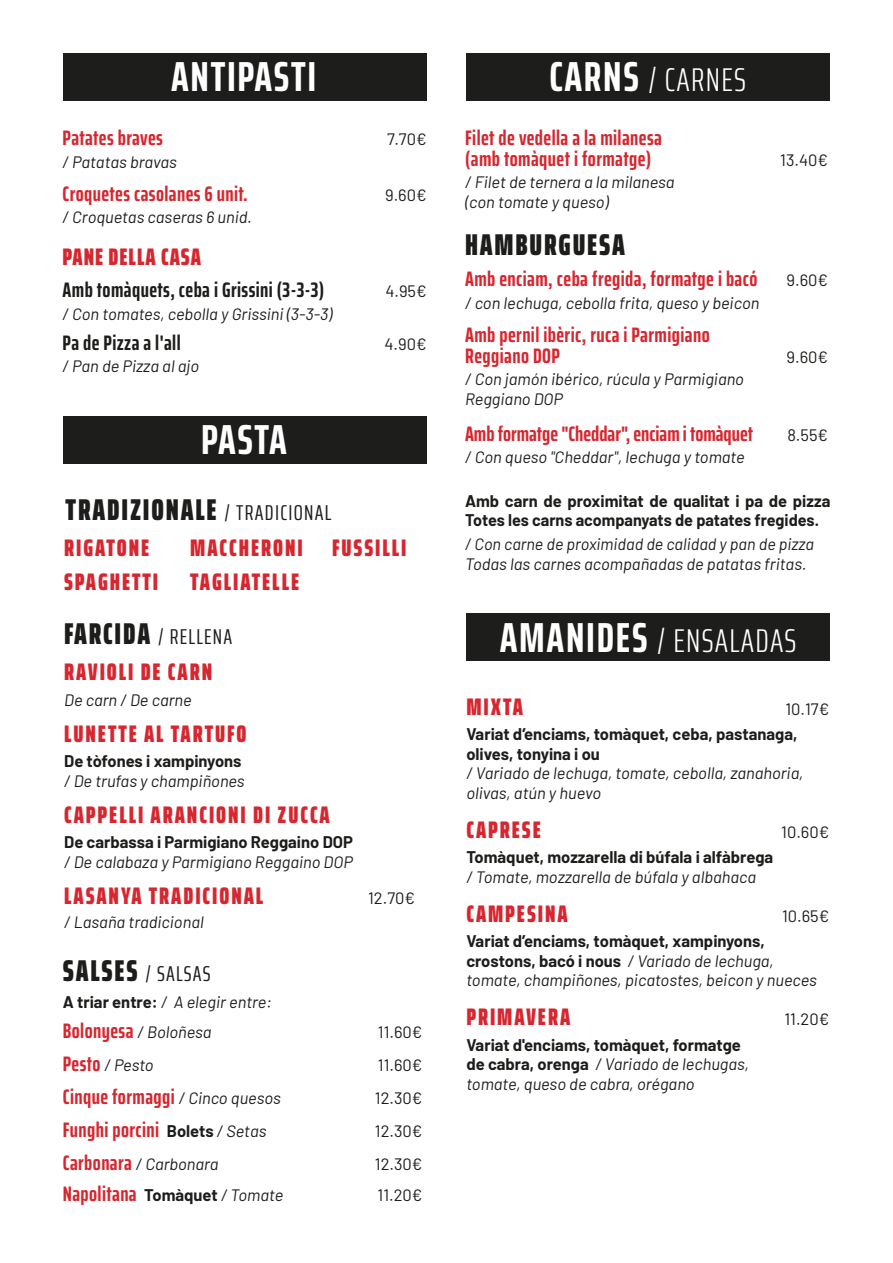
<style>
.page{position:relative;width:893px;height:1263px;background:#fff}
.page>*{position:absolute;margin:0;border:0;box-sizing:border-box;transform-origin:0 0}
.t1{font:700 extra-condensed 42px "Saira";letter-spacing:.04em;color:#fff}
.t2{font:300 extra-condensed 33px "Saira";letter-spacing:.04em;color:#fff}
.t3{font:900 extra-condensed 30.15px "Saira";letter-spacing:.06em;color:#1d1d1b}
.t4{font:900 extra-condensed 24px/34.5px "Saira";letter-spacing:.08em;color:#d62730}
.t5{font:900 extra-condensed 24px "Saira";letter-spacing:.04em;color:#d62730}
.t6{font:extra-condensed 21.45px "Saira";letter-spacing:.06em;color:#1d1d1b}
.t7{font:700 extra-condensed 21px/21px "Saira";letter-spacing:.02em;color:#d62730}
.t8{font:700 extra-condensed 21px "Saira";letter-spacing:.02em;color:#1d1d1b}
.t9{font:700 extra-condensed 21px "Saira";color:#d62730}
.t10{font:italic 16.5px/19.5px "Barlow";color:#1d1d1b}
.t11{font:700 16.5px/19.5px "Barlow";color:#1d1d1b}
.t12{font:16.5px "Barlow";color:#1d1d1b}
.s1{font-weight:400;font-size:21.45px}
.s2{font-weight:900;font-size:30.15px}
.s3{font-weight:700;font-style:normal}
.s4{font-family:"Barlow";font-weight:400;font-style:italic;font-stretch:normal;font-size:16.5px;color:#1d1d1b}
.s5{font-family:"Saira";font-weight:700;font-style:normal;font-stretch:extra-condensed;font-size:21px;color:#d62730}
.s6{font-family:"Barlow";font-stretch:normal;font-size:16.5px;color:#1d1d1b}
.s7{font-weight:700;font-size:42px}
.s8{font-weight:400;font-style:italic}
</style>
<div class="page">
<div style="left:466px;top:53px;width:364px;height:47px;background:#1d1d1b"></div>
<div style="left:63px;top:53px;width:363px;height:47px;background:#1d1d1b"></div>
<div style="left:63px;top:416px;width:364px;height:47px;background:#1d1d1b"></div>
<div style="left:466px;top:613px;width:364px;height:48px;background:#1d1d1b"></div>
<h1 class="t1" style="left:171px;top:45px;width:146px">ANTIPASTI</h1>
<p class="t7" style="left:63px;top:127px;width:102px">Patates braves</p>
<p class="t12" style="left:387px;top:128px;width:41px">7.70€</p>
<p class="t10" style="left:63px;top:151px;width:116px">/ Patatas bravas</p>
<p class="t7" style="left:63px;top:183px;width:187px">Croquetes casolanes 6 unit.</p>
<p class="t12" style="left:385px;top:183px;width:43px">9.60€</p>
<p class="t10" style="left:63px;top:206px;width:191px">/ Croquetas caseras 6 unid.</p>
<h3 class="t5" style="left:63px;top:239px;width:140px">PANE DELLA CASA</h3>
<p class="t8" style="left:63px;top:274px;width:263px">Amb tomàquets, ceba i Grissini (3-3-3)</p>
<p class="t12" style="left:385px;top:279px;width:43px">4.95€</p>
<p class="t10" style="left:63px;top:302px;width:271px">/ Con tomates, cebolla y Grissini (3-3-3)</p>
<p class="t8" style="left:63px;top:326px;width:120px">Pa de Pizza a l'all</p>
<p class="t12" style="left:384px;top:332px;width:44px">4.90€</p>
<p class="t10" style="left:63px;top:355px;width:138px">/ Pan de Pizza al ajo</p>
<h1 class="t1" style="left:201px;top:408px;width:87px">PASTA</h1>
<h3 class="t3" style="left:66px;top:487px;width:267px">TRADIZIONALE <span class="s1">/ TRADICIONAL</span></h3>
<h3 class="t4" style="left:64px;top:530px;width:96px">RIGATONE<br>SPAGHETTI</h3>
<h3 class="t4" style="left:190px;top:530px;width:114px">MACCHERONI<br>TAGLIATELLE</h3>
<h3 class="t4" style="left:332px;top:530px;width:76px">FUSSILLI</h3>
<h3 class="t6" style="left:64px;top:621px;width:170px"><span class="s2">FARCIDA</span> / RELLENA</h3>
<h3 class="t4" style="left:64px;top:654px;width:150px">RAVIOLI DE CARN</h3>
<p class="t10" style="left:64px;top:689px;width:129px">De carn / De carne</p>
<h3 class="t4" style="left:64px;top:716px;width:184px">LUNETTE AL TARTUFO</h3>
<p class="t11" style="left:64px;top:750px;width:179px">De tòfones i xampinyons</p>
<p class="t10" style="left:64px;top:770px;width:182px">/ De trufas y champiñones</p>
<h3 class="t4" style="left:64px;top:797px;width:267px">CAPPELLI ARANCIONI DI ZUCCA</h3>
<p class="t11" style="left:64px;top:831px;width:290px">De carbassa i Parmigiano Reggaino DOP</p>
<p class="t10" style="left:64px;top:851px;width:290px">/ De calabaza y Parmigiano Reggaino DOP</p>
<h3 class="t4" style="left:64px;top:878px;width:201px">LASANYA TRADICIONAL</h3>
<p class="t12" style="left:368px;top:886px;width:48px">12.70€</p>
<p class="t10" style="left:64px;top:911px;width:141px">/ Lasaña tradicional</p>
<h3 class="t6" style="left:63px;top:958px;width:149px"><span class="s2">SALSES</span> / SALSAS</h3>
<p class="t10" style="left:63px;top:991px;width:211px"><span class="s3">A triar entre:</span> / A elegir entre:</p>
<p class="t7" style="left:63px;top:1019px;width:150px">Bolonyesa <span class="s4">/ Boloñesa</span></p>
<p class="t12" style="left:378px;top:1020px;width:46px">11.60€</p>
<p class="t10" style="left:63px;top:1054px;width:92px"><span class="s5">Pesto</span> / Pesto</p>
<p class="t12" style="left:378px;top:1053px;width:46px">11.60€</p>
<p class="t7" style="left:63px;top:1085px;width:220px">Cinque formaggi <span class="s4">/ Cinco quesos</span></p>
<p class="t12" style="left:375px;top:1086px;width:49px">12.30€</p>
<p class="t7" style="left:63px;top:1118px;width:205px">Funghi porcini <span class="s6">Bolets</span> <span class="s4">/ Setas</span></p>
<p class="t12" style="left:375px;top:1119px;width:49px">12.30€</p>
<p class="t10" style="left:63px;top:1153px;width:157px"><span class="s5">Carbonara</span> / Carbonara</p>
<p class="t12" style="left:375px;top:1152px;width:49px">12.30€</p>
<p class="t7" style="left:63px;top:1183px;width:222px">Napolitana <span class="s6">Tomàquet</span> <span class="s4">/ Tomate</span></p>
<p class="t12" style="left:378px;top:1183px;width:46px">11.20€</p>
<h2 class="t2" style="left:549px;top:56px;width:198px"><span class="s7">CARNS</span> / CARNES</h2>
<p class="t7" style="left:465px;top:127px;width:198px">Filet de vedella a la milanesa (amb tomàquet i formatge)</p>
<p class="t12" style="left:780px;top:148px;width:49px">13.40€</p>
<p class="t10" style="left:465px;top:171px;width:211px">/ Filet de ternera a la milanesa (con tomate y queso)</p>
<h3 class="t3" style="left:465px;top:221px;width:161px">HAMBURGUESA</h3>
<p class="t7" style="left:465px;top:268px;width:294px">Amb enciam, ceba fregida, formatge i bacó</p>
<p class="t12" style="left:786px;top:268px;width:43px">9.60€</p>
<p class="t10" style="left:465px;top:292px;width:296px">/ con lechuga, cebolla frita, queso y beicon</p>
<p class="t7" style="left:465px;top:324px;width:246px">Amb pernil ibèric, ruca i Parmigiano<br>Reggiano DOP</p>
<p class="t12" style="left:786px;top:345px;width:43px">9.60€</p>
<p class="t10" style="left:465px;top:368px;width:280px">/ Con jamón ibérico, rúcula y Parmigiano<br>Reggiano DOP</p>
<p class="t9" style="left:465px;top:417px;width:289px">Amb formatge "Cheddar", enciam i tomàquet</p>
<p class="t12" style="left:787px;top:423px;width:42px">8.55€</p>
<p class="t10" style="left:465px;top:446px;width:281px">/ Con queso "Cheddar", lechuga y tomate</p>
<p class="t11" style="left:465px;top:490px;width:367px">Amb carn de proximitat de qualitat i pa de pizza<br>Totes les carns acompanyats de patates fregides.</p>
<p class="t10" style="left:465px;top:533px;width:350px">/ Con carne de proximidad de calidad y pan de pizza<br>Todas las carnes acompañadas de patatas fritas.</p>
<h2 class="t2" style="left:500px;top:616px;width:298px"><span class="s7">AMANIDES</span> / ENSALADAS</h2>
<h3 class="t4" style="left:466px;top:689px;width:58px">MIXTA</h3>
<p class="t12" style="left:785px;top:697px;width:45px">10.17€</p>
<p class="t11" style="left:466px;top:723px;width:333px">Variat d’enciams, tomàquet, ceba, pastanaga, olives, tonyina i ou</p>
<p class="t10" style="left:466px;top:762px;width:339px">/ Variado de lechuga, tomate, cebolla, zanahoria, olivas, atún y huevo</p>
<h3 class="t4" style="left:466px;top:812px;width:76px">CAPRESE</h3>
<p class="t12" style="left:781px;top:820px;width:49px">10.60€</p>
<p class="t11" style="left:466px;top:846px;width:308px">Tomàquet, mozzarella di búfala i alfàbrega</p>
<p class="t10" style="left:466px;top:866px;width:291px">/ Tomate, mozzarella de búfala y albahaca</p>
<h3 class="t4" style="left:466px;top:896px;width:103px">CAMPESINA</h3>
<p class="t12" style="left:782px;top:904px;width:49px">10.65€</p>
<p class="t10" style="left:466px;top:930px;width:352px"><span class="s3">Variat d’enciams, tomàquet, xampinyons, crostons, bacó i nous</span> / Variado de lechuga, tomate, champiñones, picatostes, beicon y nueces</p>
<h3 class="t4" style="left:466px;top:999px;width:105px">PRIMAVERA</h3>
<p class="t12" style="left:784px;top:1007px;width:46px">11.20€</p>
<p class="t11" style="left:466px;top:1034px;width:284px">Variat d'enciams, tomàquet, formatge de cabra, orenga <span class="s8">/ Variado de lechugas, tomate, queso de cabra, orégano</span></p>
</div>
